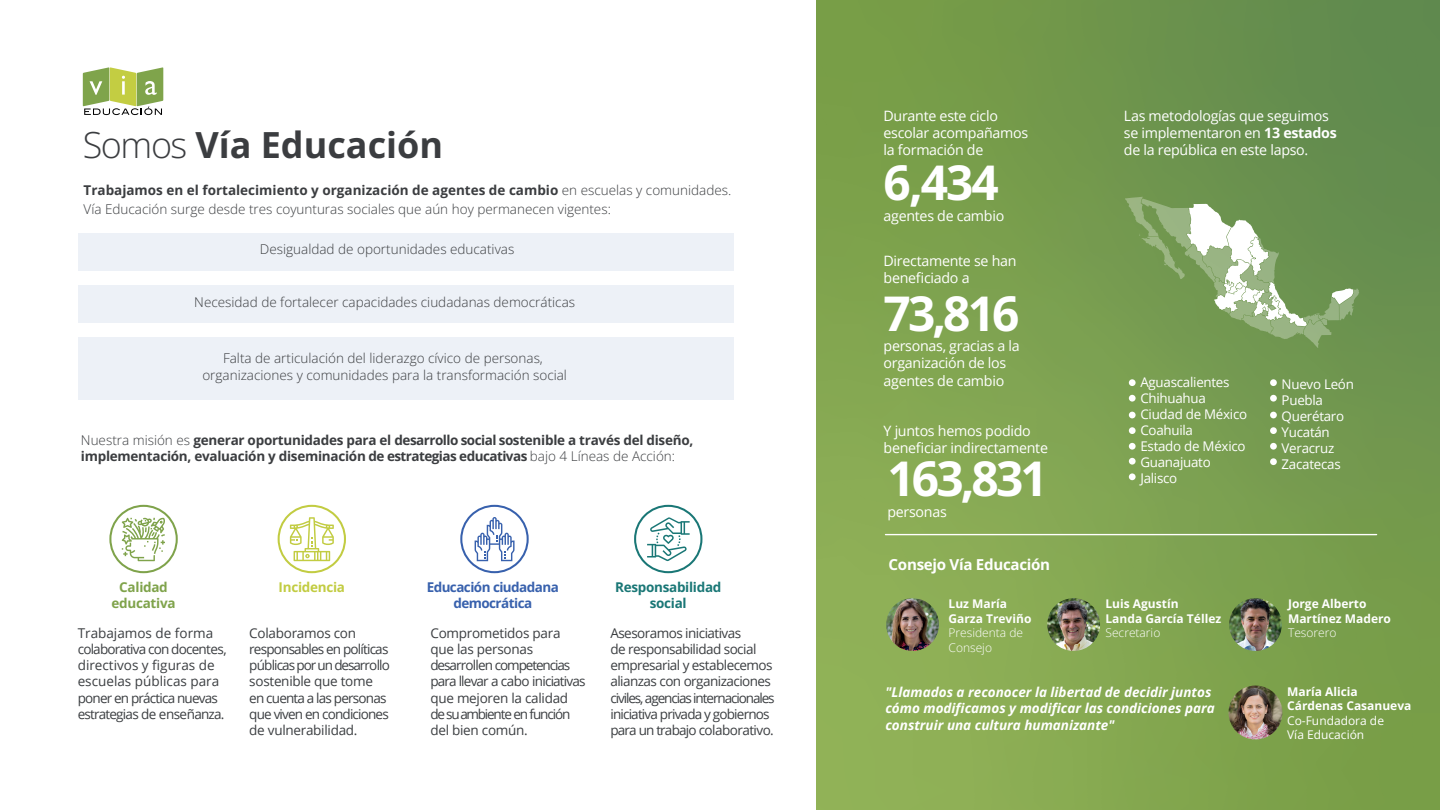
<style>
.page{position:relative;width:1440px;height:810px;background:#fff}
.page>*{position:absolute;margin:0;border:0;box-sizing:border-box;transform-origin:0 0}
.t1{font:700 47.85px "Open Sans";letter-spacing:-.06em;color:#fff}
.t2{font:700 36px "Open Sans";color:#3b3d40}
.t3{font:700 15.15px "Open Sans";letter-spacing:-.02em;color:#fff}
.t4{font:14.25px/17.1px "Open Sans";letter-spacing:-.02em;color:#fff}
.t5{font:13.5px/16.2px "Open Sans";letter-spacing:-.04em;color:#3b3e41}
.t6{font:300 13.5px/18.5px "Open Sans";color:#3b3d40}
.t7{font:700 13.5px/16.2px "Open Sans";letter-spacing:-.02em;color:#3b3d40}
.t8{font:13.5px/16.2px "Open Sans";letter-spacing:-.06em;color:#3b3e41}
.t9{font:italic 700 13.5px/16.2px "Open Sans";color:#fff}
.t10{font:700 13.5px/16.2px "Open Sans";letter-spacing:-.04em;color:#3861ad;text-align:center}
.t11{font:700 13.5px/16.2px "Open Sans";letter-spacing:-.02em;color:#1a7776;text-align:center}
.t12{font:700 13.5px/16.2px "Open Sans";letter-spacing:-.02em;color:#7fa34b;text-align:center}
.t13{font:700 13.5px "Open Sans";letter-spacing:-.02em;color:#c2cc42}
.t14{font:13.35px/16px "Open Sans";letter-spacing:-.02em;color:#fff}
.t15{font:700 12px/14.4px "Open Sans";color:#fff}
.t16{font:300 12px/14.4px "Open Sans";color:#fff}
.t17{font:12px/14.4px "Open Sans";color:#fff}
.s1{font-weight:300}
.s2{font-weight:700}
</style>
<div class="page">
<svg style="left:817px;top:0;width:623px;height:810px;background:#7a9f4f"></svg>
<svg style="left:83px;top:67px;width:80px;height:48px"></svg>
<hr style="left:885px;top:534px;width:492px;height:1px;background:#fff">
<svg style="left:1125px;top:197px;width:234px;height:151px;background:#88a76e"></svg>
<div style="left:1129px;top:379px;width:7px;height:7px;background:#fff;border-radius:50%"></div>
<div style="left:1129px;top:395px;width:7px;height:7px;background:#fff;border-radius:50%"></div>
<div style="left:1129px;top:412px;width:7px;height:6px;background:#fff;border-radius:50%"></div>
<div style="left:1129px;top:427px;width:7px;height:7px;background:#fff;border-radius:50%"></div>
<div style="left:1129px;top:443px;width:7px;height:7px;background:#fff;border-radius:50%"></div>
<div style="left:1129px;top:458px;width:7px;height:7px;background:#fff;border-radius:50%"></div>
<div style="left:1129px;top:473px;width:7px;height:7px;background:#fff;border-radius:50%"></div>
<div style="left:1270px;top:379px;width:7px;height:7px;background:#fff;border-radius:50%"></div>
<div style="left:1270px;top:395px;width:7px;height:7px;background:#fff;border-radius:50%"></div>
<div style="left:1270px;top:412px;width:7px;height:6px;background:#fff;border-radius:50%"></div>
<div style="left:1270px;top:427px;width:7px;height:7px;background:#fff;border-radius:50%"></div>
<div style="left:1270px;top:443px;width:7px;height:7px;background:#fff;border-radius:50%"></div>
<div style="left:1270px;top:458px;width:7px;height:7px;background:#fff;border-radius:50%"></div>
<div style="left:78px;top:233px;width:655px;height:37px;background:#ebf0f7"></div>
<div style="left:78px;top:285px;width:655px;height:37px;background:#ebf0f7"></div>
<div style="left:78px;top:337px;width:655px;height:62px;background:#ebf0f7"></div>
<img style="left:1229px;top:598px;width:53px;height:53px;border-radius:26px">
<img style="left:1047px;top:598px;width:53px;height:53px;border-radius:26px">
<img style="left:886px;top:598px;width:53px;height:53px;border-radius:26px">
<img style="left:1229px;top:686px;width:53px;height:53px;border-radius:27px">
<svg style="left:109px;top:505px;width:69px;height:68px"></svg>
<svg style="left:634px;top:505px;width:68px;height:68px"></svg>
<svg style="left:460px;top:505px;width:69px;height:68px"></svg>
<svg style="left:278px;top:505px;width:68px;height:68px"></svg>
<h2 class="t2" style="left:83px;top:119px;width:362px"><span class="s1">Somos</span> Vía Educación</h2>
<p class="t6" style="left:84px;top:181px;width:649px"><span class="s2">Trabajamos en el fortalecimiento y organización de agentes de cambio</span> en escuelas y comunidades.<br>Vía Educación surge desde tres coyunturas sociales que aún hoy permanecen vigentes:</p>
<p class="t6" style="left:260px;top:239px;width:256px">Desigualdad de oportunidades educativas</p>
<p class="t6" style="left:194px;top:293px;width:382px">Necesidad de fortalecer capacidades ciudadanas democráticas</p>
<p class="t6" style="left:202px;top:350px;width:366px;line-height:16.2px;text-align:center">Falta de articulación del liderazgo cívico de personas, organizaciones y comunidades para la transformación social</p>
<p class="t7" style="left:81px;top:432px;width:614px"><span class="s1">Nuestra misión es</span> generar oportunidades para el desarrollo social sostenible a través del diseño, implementación, evaluación y diseminación de estrategias educativas <span class="s1">bajo 4 Líneas de Acción:</span></p>
<p class="t10" style="left:427px;top:579px;width:134px">Educación ciudadana democrática</p>
<p class="t12" style="left:112px;top:579px;width:66px">Calidad educativa</p>
<p class="t11" style="left:615px;top:579px;width:108px">Responsabilidad social</p>
<p class="t13" style="left:279px;top:578px;width:68px">Incidencia</p>
<p class="t8" style="left:249px;top:624px;width:142px">Colaboramos con responsables en políticas públicas por un desarrollo sostenible que tome en cuenta a las personas que viven en condiciones de vulnerabilidad.</p>
<p class="t5" style="left:430px;top:624px;width:157px">Comprometidos para que las personas desarrollen competencias para llevar a cabo iniciativas que mejoren la calidad de su ambiente en función del bien común.</p>
<p class="t5" style="left:78px;top:624px;width:150px">Trabajamos de forma colaborativa con docentes, directivos y figuras de escuelas públicas para poner en práctica nuevas estrategias de enseñanza.</p>
<p class="t5" style="left:610px;top:624px;width:166px">Asesoramos iniciativas<br>de responsabilidad social empresarial y establecemos alianzas con organizaciones civiles, agencias internacionales iniciativa privada y gobiernos para un trabajo colaborativo.</p>
<p class="t4" style="left:884px;top:107px;width:146px">Durante este ciclo escolar acompañamos la formación de</p>
<h1 class="t1" style="left:884px;top:149px;width:117px">6,434</h1>
<p class="t4" style="left:884px;top:207px;width:122px">agentes de cambio</p>
<p class="t4" style="left:884px;top:252px;width:135px">Directamente se han beneficiado a</p>
<h1 class="t1" style="left:884px;top:280px;width:138px">73,816</h1>
<p class="t4" style="left:884px;top:337px;width:138px">personas, gracias a la organización de los agentes de cambio</p>
<p class="t4" style="left:884px;top:422px;width:166px">Y juntos hemos podido beneficiar indirectamente</p>
<h1 class="t1" style="left:887px;top:445px;width:162px">163,831</h1>
<p class="t4" style="left:887px;top:503px;width:61px">personas</p>
<p class="t3" style="left:889px;top:554px;width:163px">Consejo Vía Educación</p>
<p class="t15" style="left:949px;top:597px;width:84px">Luz María<br>Garza Treviño</p>
<p class="t16" style="left:949px;top:625px;width:76px">Presidenta de<br>Consejo</p>
<p class="t4" style="left:1124px;top:107px;width:214px">Las metodologías que seguimos se implementaron en <span class="s2">13 estados </span>de la república en este lapso.</p>
<p class="t14" style="left:1140px;top:374px;width:108px">Aguascalientes<br>Chihuahua<br>Ciudad de México<br>Coahuila<br>Estado de México<br>Guanajuato<br>Jalisco</p>
<p class="t14" style="left:1282px;top:376px;width:74px">Nuevo León<br>Puebla<br>Querétaro<br>Yucatán<br>Veracruz<br>Zacatecas</p>
<p class="t15" style="left:1106px;top:597px;width:117px">Luis Agustín<br>Landa García Téllez</p>
<p class="t16" style="left:1106px;top:625px;width:56px">Secretario</p>
<p class="t15" style="left:1288px;top:597px;width:104px">Jorge Alberto<br>Martínez Madero</p>
<p class="t16" style="left:1288px;top:625px;width:50px">Tesorero</p>
<p class="t9" style="left:885px;top:684px;width:331px">"Llamados a reconocer la libertad de decidir juntos cómo modificamos y modificar las condiciones para construir una cultura humanizante"</p>
<p class="t15" style="left:1287px;top:684px;width:126px">María Alicia<br>Cárdenas Casanueva</p>
<p class="t17" style="left:1287px;top:713px;width:98px">Co-Fundadora de<br>Vía Educación</p>
</div>
